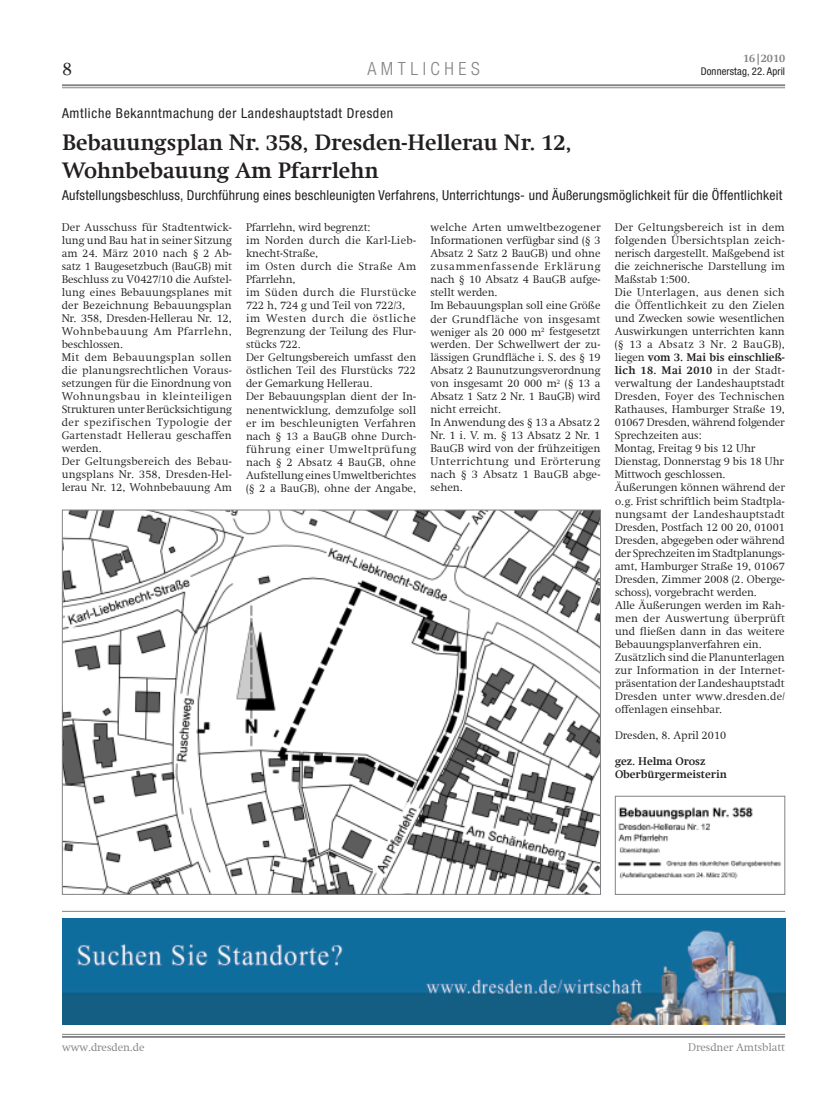
<style>
.page{position:relative;width:833px;height:1117px;background:#fff}
.page>*{position:absolute;margin:0;border:0;box-sizing:border-box;transform-origin:0 0}
.t1{font:700 22.5px/28.8px "Swift Com";letter-spacing:-.005em;color:#231f20}
.t2{font:300 18.75px "Swift Com";color:#231f20}
.t3{font:300 condensed 18.12px "Helvetica Neue";letter-spacing:.25em;color:#808285}
.t4{font:condensed 13.75px "Helvetica Neue";letter-spacing:.02em;color:#231f20}
.t5{font:condensed 13.75px "Helvetica Neue";letter-spacing:.05em;color:#231f20}
.t6{font:300 11.25px/13px "Swift Com";letter-spacing:-.005em;color:#231f20}
.t7{font:700 11.25px/13px "Swift Com";letter-spacing:-.005em;color:#231f20}
.t8{font:300 11.25px "Swift Com";letter-spacing:-.005em;color:#808285}
.t9{font:700 11.25px "Swift Com";letter-spacing:-.005em;color:#808285}
.t10{font:condensed 10.62px "Helvetica Neue";letter-spacing:.01em;color:#231f20}
.s1{font-weight:700}
</style>
<div class="page">
<hr style="left:62px;top:87px;width:723px;height:1px;background:#808285">
<hr style="left:62px;top:84px;width:723px;height:2px;background:#808285">
<hr style="left:62px;top:1033px;width:723px;height:1px;background:#808285">
<hr style="left:62px;top:1035px;width:723px;height:2px;background:#808285">
<img style="left:617px;top:807px;width:164px;height:72px">
<div style="left:615px;top:795px;width:170px;height:99px;border:1px solid #808285"></div>
<img style="left:64px;top:511px;width:535px;height:381px">
<hr style="left:62px;top:910px;width:723px;height:1px;background:#808285">
<img style="left:62px;top:918px;width:723px;height:106px">
<p class="t2" style="left:62px;top:58px;width:12px">8</p>
<p class="t9" style="left:743px;top:52px;width:43px">16|2010</p>
<p class="t3" style="left:367px;top:58px;width:114px">AMTLICHES</p>
<p class="t10" style="left:701px;top:65px;width:86px">Donnerstag, 22. April</p>
<p class="t5" style="left:62px;top:105px;width:333px">Amtliche Bekanntmachung der Landeshauptstadt Dresden</p>
<p class="t1" style="left:62px;top:127px;width:511px">Bebauungsplan Nr. 358, Dresden-Hellerau Nr. 12,<br>Wohnbebauung Am Pfarrlehn</p>
<p class="t4" style="left:62px;top:187px;width:722px">Aufstellungsbeschluss, Durchführung eines beschleunigten Verfahrens, Unterrichtungs- und Äußerungsmöglichkeit für die Öffentlichkeit</p>
<p class="t6" style="left:62px;top:221px;width:172px">Der Ausschuss für Stadtentwick&shy;lung und Bau hat in seiner Sitzung am 24. März 2010 nach § 2 Ab&shy;satz 1 Baugesetzbuch (BauGB) mit<br>Beschluss zu V0427/10 die Aufstel&shy;lung eines Bebauungsplanes mit der Bezeichnung Bebauungsplan<br>Nr. 358, Dresden-Hellerau Nr. 12,<br>Wohnbebauung Am Pfarrlehn, beschlossen.<br>Mit dem Bebauungsplan sollen die planungsrechtlichen Voraus&shy;setzungen für die Einordnung von<br>Wohnungsbau in kleinteiligen<br>Strukturen unter Berücksichtigung der spezifischen Typologie der<br>Gartenstadt Hellerau geschaffen werden.<br>Der Geltungsbereich des Bebau&shy;ungsplans Nr. 358, Dresden-Hel&shy;lerau Nr. 12, Wohnbebauung Am</p>
<p class="t6" style="left:246px;top:221px;width:172px">Pfarrlehn, wird begrenzt:<br>im Norden durch die Karl-Lieb&shy;knecht-Straße,<br>im Osten durch die Straße Am<br>Pfarrlehn,<br>im Süden durch die Flurstücke<br>722 h, 724 g und Teil von 722/3, im Westen durch die östliche<br>Begrenzung der Teilung des Flur&shy;stücks 722.<br>Der Geltungsbereich umfasst den östlichen Teil des Flurstücks 722 der Gemarkung Hellerau.<br>Der Bebauungsplan dient der In&shy;nenentwicklung, demzufolge soll er im beschleunigten Verfahren nach § 13 a BauGB ohne Durch&shy;führung einer Umweltprüfung nach § 2 Absatz 4 BauGB, ohne<br>Aufstellung eines Umweltberichtes (§ 2 a BauGB), ohne der Angabe,</p>
<p class="t6" style="left:430px;top:221px;width:172px">welche Arten umweltbezogener<br>Informationen verfügbar sind (§ 3<br>Absatz 2 Satz 2 BauGB) und ohne zusammenfassende Erklärung nach § 10 Absatz 4 BauGB aufge&shy;stellt werden.<br>Im Bebauungsplan soll eine Größe der Grundfläche von insgesamt weniger als 20 000 m<sup>2</sup> festgesetzt werden. Der Schwellwert der zu&shy;lässigen Grundfläche i. S. des § 19<br>Absatz 2 Baunutzungsverordnung von insgesamt 20 000 m<sup>2</sup> (§ 13 a<br>Absatz 1 Satz 2 Nr. 1 BauGB) wird nicht erreicht.<br>In Anwendung des § 13 a Absatz 2<br>Nr. 1 i. V. m. § 13 Absatz 2 Nr. 1<br>BauGB wird von der frühzeitigen<br>Unterrichtung und Erörterung nach § 3 Absatz 1 BauGB abge&shy;sehen.</p>
<p class="t6" style="left:614px;top:221px;width:172px">Der Geltungsbereich ist in dem folgenden Übersichtsplan zeich&shy;nerisch dargestellt. Maßgebend ist die zeichnerische Darstellung im<br>Maßstab 1:500.<br>Die Unterlagen, aus denen sich die Öffentlichkeit zu den Zielen und Zwecken sowie wesentlichen<br>Auswirkungen unterrichten kann (§ 13 a Absatz 3 Nr. 2 BauGB), liegen <span class="s1">vom 3. Mai bis einschließ&shy;lich 18. Mai 2010</span> in der Stadt&shy;verwaltung der Landeshauptstadt<br>Dresden, Foyer des Technischen<br>Rathauses, Hamburger Straße 19,<br>01067 Dresden, während folgender<br>Sprechzeiten aus:<br>Montag, Freitag 9 bis 12 Uhr<br>Dienstag, Donnerstag 9 bis 18 Uhr<br>Mittwoch geschlossen.<br>Äußerungen können während der o.g. Frist schriftlich beim Stadtpla&shy;nungsamt der Landeshauptstadt<br>Dresden, Postfach 12 00 20, 01001<br>Dresden, abgegeben oder während der Sprechzeiten im Stadtplanungs&shy;amt, Hamburger Straße 19, 01067<br>Dresden, Zimmer 2008 (2. Oberge&shy;schoss), vorgebracht werden.<br>Alle Äußerungen werden im Rah&shy;men der Auswertung überprüft und fließen dann in das weitere<br>Bebauungsplanverfahren ein.<br>Zusätzlich sind die Planunterlagen zur Information in der Internet&shy;präsentation der Landeshauptstadt<br>Dresden unter www.dresden.de/ offenlagen einsehbar.</p>
<p class="t6" style="left:615px;top:728px;width:113px">Dresden, 8. April 2010</p>
<p class="t7" style="left:615px;top:754px;width:113px">gez. Helma Orosz<br>Oberbürgermeisterin</p>
<p class="t8" style="left:62px;top:1040px;width:84px">www.dresden.de</p>
<p class="t8" style="left:688px;top:1040px;width:98px">Dresdner Amtsblatt</p>
</div>
